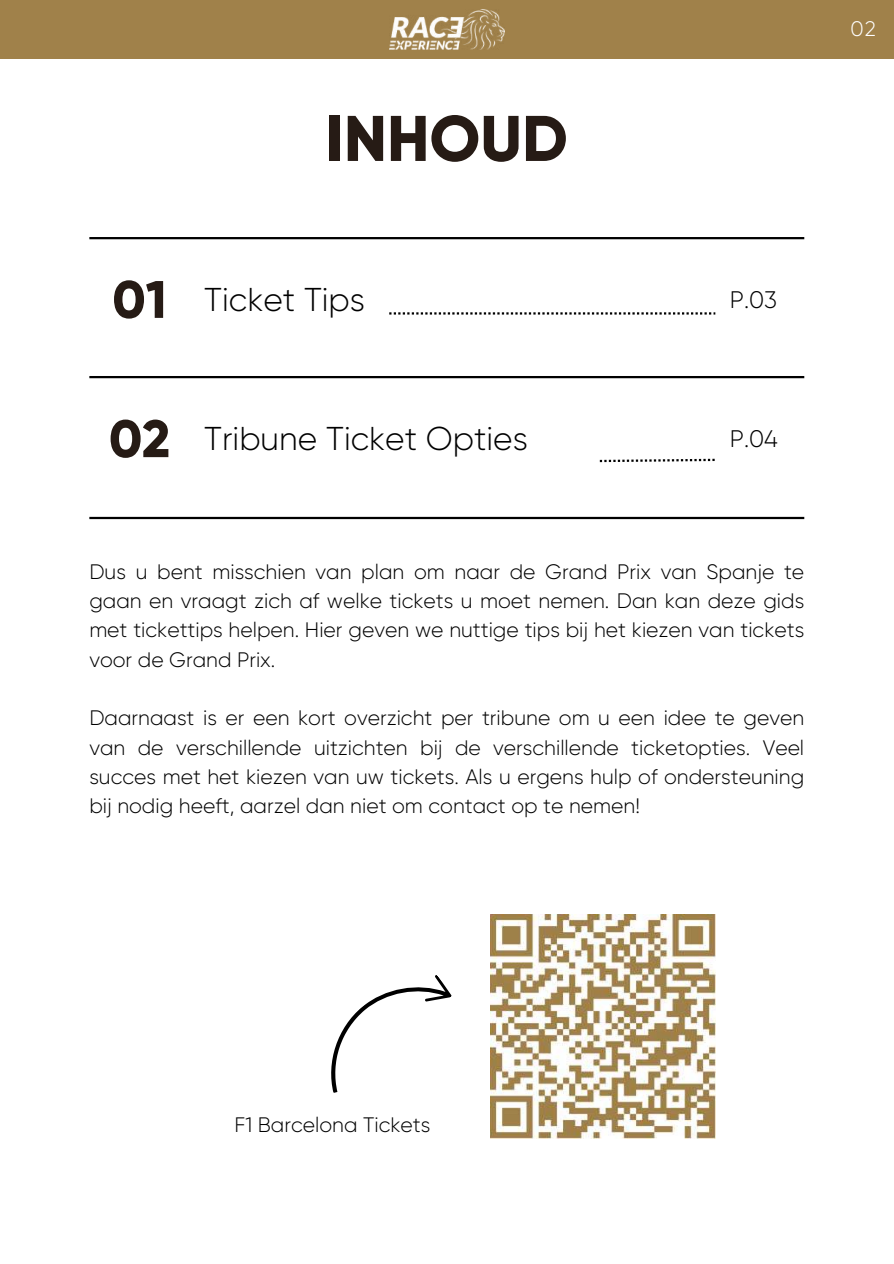
<style>
.page{position:relative;width:894px;height:1264px;background:#fff}
.page>*{position:absolute;margin:0;border:0;box-sizing:border-box;transform-origin:0 0}
.t1{font:800 64.35px "Gilroy";color:#261b15}
.t2{font:800 52.65px "Gilroy";color:#261b15}
.t3{font:300 33px "Gilroy";color:#000}
.t4{font:300 24px "Gilroy";color:#000}
.t5{font:300 21px/29.2px "Gilroy";color:#000;text-align:justify}
.t6{font:300 21px "Gilroy";color:#fff}
</style>
<div class="page">
<div style="left:0;top:0;width:893px;height:59px;background:#a0814a"></div>
<img style="left:389px;top:9px;width:115px;height:41px">
<svg style="left:389px;top:312px;width:326px;height:2px"></svg>
<hr style="left:89px;top:237px;width:715px;height:2px;background:#000">
<hr style="left:89px;top:376px;width:715px;height:2px;background:#000">
<svg style="left:599px;top:459px;width:115px;height:3px"></svg>
<hr style="left:89px;top:517px;width:715px;height:2px;background:#000">
<svg style="left:331px;top:975px;width:121px;height:118px"></svg>
<img style="left:490px;top:914px;width:225px;height:224px">
<h1 class="t1" style="left:326px;top:99px;width:243px">INHOUD</h1>
<h2 class="t2" style="left:112px;top:267px;width:56px">01</h2>
<h3 class="t3" style="left:204px;top:281px;width:162px">Ticket Tips</h3>
<p class="t4" style="left:729px;top:286px;width:49px">P.03</p>
<h2 class="t2" style="left:109px;top:407px;width:63px">02</h2>
<p class="t4" style="left:729px;top:425px;width:49px">P.04</p>
<h3 class="t3" style="left:204px;top:419px;width:325px">Tribune Ticket Opties</h3>
<p class="t5" style="left:89px;top:557px;width:716px">Dus u bent misschien van plan om naar de Grand Prix van Spanje te gaan en vraagt zich af welke tickets u moet nemen. Dan kan deze gids met tickettips helpen. Hier geven we nuttige tips bij het kiezen van tickets voor de Grand Prix.</p>
<p class="t5" style="left:89px;top:703px;width:716px">Daarnaast is er een kort overzicht per tribune om u een idee te geven van de verschillende uitzichten bij de verschillende ticketopties. Veel succes met het kiezen van uw tickets. Als u ergens hulp of ondersteuning bij nodig heeft, aarzel dan niet om contact op te nemen!</p>
<p class="t6" style="left:850px;top:16px;width:27px">02</p>
<p class="t5" style="left:234px;top:1110px;width:197px">F1 Barcelona Tickets</p>
</div>
